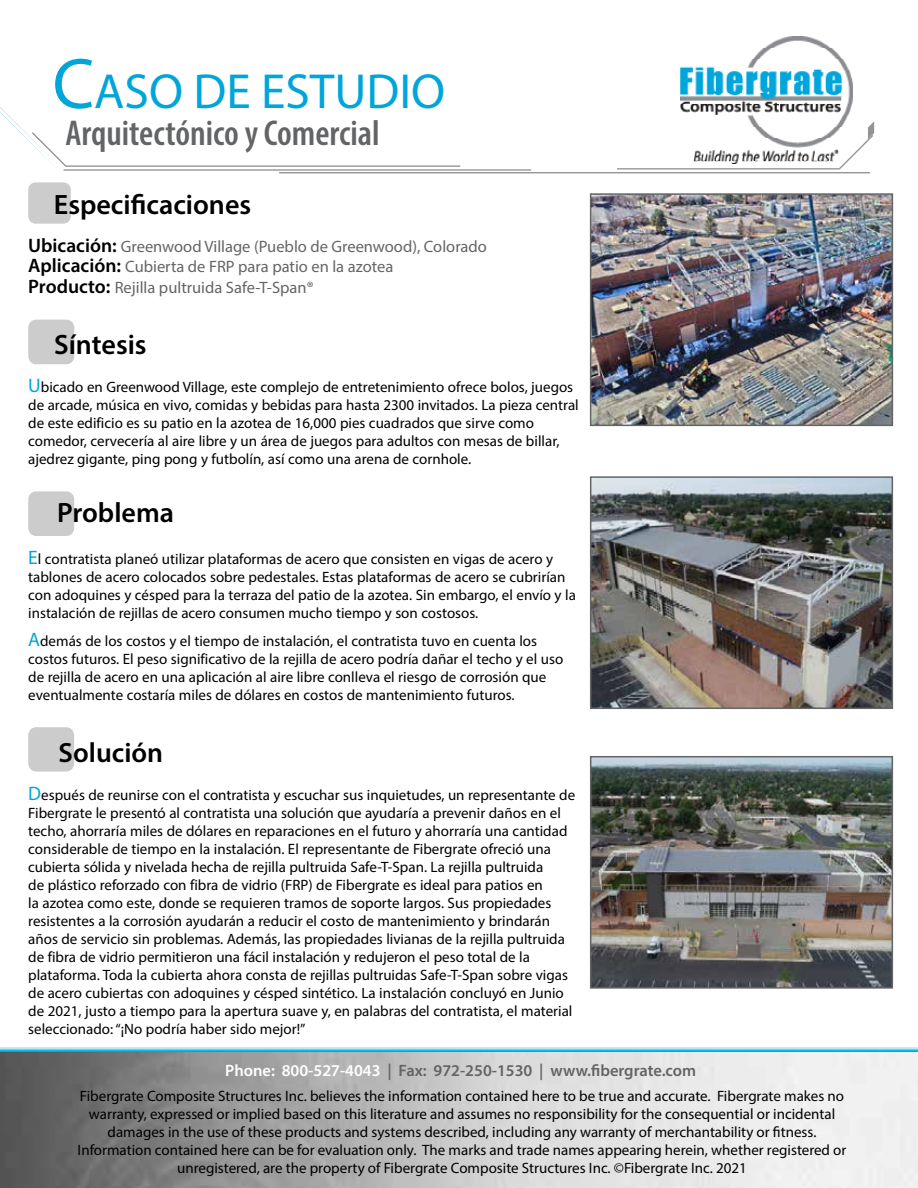
<style>
.page{position:relative;width:918px;height:1188px;background:#fff}
.page>*{position:absolute;margin:0;border:0;box-sizing:border-box;transform-origin:0 0}
.t1{font:49.5px "Myriad Pro";color:#00a5d9}
.t2{font:600 condensed 36px "Myriad Pro";color:#636466}
.t3{font:600 28.05px "Myriad Pro";color:#000}
.t4{font:600 27.9px "Myriad Pro";color:#000}
.t5{font:16.5px/20.4px "Myriad Pro";color:#656565}
.t6{font:600 16.5px "Myriad Pro";color:#636466}
.t7{font:15px/18px "Myriad Pro";color:#000}
.s1{font-size:72px}
.s2{font-weight:600;font-size:19.5px;color:#000}
.s3{font-size:19.5px;color:#00a5d9}
.s4{color:#fff}
</style>
<div class="page">
<img style="left:681px;top:37px;width:171px;height:127px">
<hr style="left:64px;top:169px;width:467px;height:2px;background:#949495">
<hr style="left:66px;top:165px;width:394px;height:2px;background:#949495">
<svg style="left:0;top:107px;width:68px;height:64px"></svg>
<hr style="left:279px;top:172px;width:591px;height:1px;background:#949495">
<hr style="left:617px;top:168px;width:223px;height:2px;background:#949495">
<svg style="left:837px;top:121px;width:38px;height:49px"></svg>
<img style="left:0;top:1051px;width:918px;height:137px">
<svg style="left:0;top:1048px;width:918px;height:3px;background:#64d0ee"></svg>
<img style="left:593px;top:196px;width:297px;height:227px">
<div style="left:590px;top:193px;width:303px;height:233px;border:2px solid #636466"></div>
<img style="left:593px;top:759px;width:297px;height:227px">
<div style="left:590px;top:756px;width:303px;height:233px;border:2px solid #636466"></div>
<img style="left:593px;top:479px;width:297px;height:227px">
<div style="left:590px;top:476px;width:303px;height:233px;border:2px solid #636466"></div>
<div style="left:28px;top:182px;width:43px;height:42px;background:#ccc;border-radius:7px"></div>
<div style="left:28px;top:320px;width:46px;height:44px;background:#ccc;border-radius:8px"></div>
<div style="left:28px;top:727px;width:46px;height:45px;background:#ccc;border-radius:8px"></div>
<div style="left:28px;top:491px;width:46px;height:45px;background:#ccc;border-radius:8px"></div>
<h1 class="t1" style="left:53px;top:61px;width:394px"><span class="s1">C</span>ASO DE ESTUDIO</h1>
<h2 class="t2" style="left:66px;top:111px;width:316px">Arquitectónico y Comercial</h2>
<h3 class="t3" style="left:54px;top:187px;width:199px">Especificaciones</h3>
<p class="t5" style="left:28px;top:236px;width:460px"><span class="s2">Ubicación:</span> Greenwood Village (Pueblo de Greenwood), Colorado<br><span class="s2">Aplicación:</span> Cubierta de FRP para patio en la azotea<br><span class="s2">Producto:</span> Rejilla pultruida Safe-T-Span®</p>
<h3 class="t3" style="left:54px;top:327px;width:94px">Síntesis</h3>
<p class="t7" style="left:28px;top:378px;width:552px"><span class="s3">U</span>bicado en Greenwood Village, este complejo de entretenimiento ofrece bolos, juegos de arcade, música en vivo, comidas y bebidas para hasta 2300 invitados. La pieza central de este edificio es su patio en la azotea de 16,000 pies cuadrados que sirve como comedor, cervecería al aire libre y un área de juegos para adultos con mesas de billar, ajedrez gigante, ping pong y futbolín, así como una arena de cornhole.</p>
<h3 class="t3" style="left:57px;top:495px;width:118px">Problema</h3>
<p class="t7" style="left:28px;top:550px;width:549px"><span class="s3">E</span>l contratista planeó utilizar plataformas de acero que consisten en vigas de acero y tablones de acero colocados sobre pedestales. Estas plataformas de acero se cubrirían con adoquines y césped para la terraza del patio de la azotea. Sin embargo, el envío y la instalación de rejillas de acero consumen mucho tiempo y son costosos.</p>
<p class="t7" style="left:28px;top:632px;width:536px"><span class="s3">A</span>demás de los costos y el tiempo de instalación, el contratista tuvo en cuenta los costos futuros. El peso significativo de la rejilla de acero podría dañar el techo y el uso de rejilla de acero en una aplicación al aire libre conlleva el riesgo de corrosión que eventualmente costaría miles de dólares en costos de mantenimiento futuros.</p>
<h3 class="t4" style="left:59px;top:734px;width:106px">Solución</h3>
<p class="t7" style="left:28px;top:785px;width:548px"><span class="s3">D</span>espués de reunirse con el contratista y escuchar sus inquietudes, un representante de Fibergrate le presentó al contratista una solución que ayudaría a prevenir daños en el techo, ahorraría miles de dólares en reparaciones en el futuro y ahorraría una cantidad considerable de tiempo en la instalación. El representante de Fibergrate ofreció una cubierta sólida y nivelada hecha de rejilla pultruida Safe-T-Span. La rejilla pultruida<br>de plástico reforzado con fibra de vidrio (FRP) de Fibergrate es ideal para patios en<br>la azotea como este, donde se requieren tramos de soporte largos. Sus propiedades resistentes a la corrosión ayudarán a reducir el costo de mantenimiento y brindarán años de servicio sin problemas. Además, las propiedades livianas de la rejilla pultruida de fibra de vidrio permitieron una fácil instalación y redujeron el peso total de la plataforma. Toda la cubierta ahora consta de rejillas pultruidas Safe-T-Span sobre vigas de acero cubiertas con adoquines y césped sintético. La instalación concluyó en Junio de 2021, justo a tiempo para la apertura suave y, en palabras del contratista, el material seleccionado: “¡No podría haber sido mejor!”</p>
<p class="t6" style="left:225px;top:1060px;width:472px"><span class="s4">Phone: 800-527-4043</span> | Fax: 972-250-1530 | www.fibergrate.com</p>
<p class="t7" style="left:78px;top:1087px;width:770px;text-align:center">Fibergrate Composite Structures Inc. believes the information contained here to be true and accurate. Fibergrate makes no warranty, expressed or implied based on this literature and assumes no responsibility for the consequential or incidental damages in the use of these products and systems described, including any warranty of merchantability or fitness.<br>Information contained here can be for evaluation only. The marks and trade names appearing herein, whether registered or unregistered, are the property of Fibergrate Composite Structures Inc. ©Fibergrate Inc. 2021</p>
</div>
